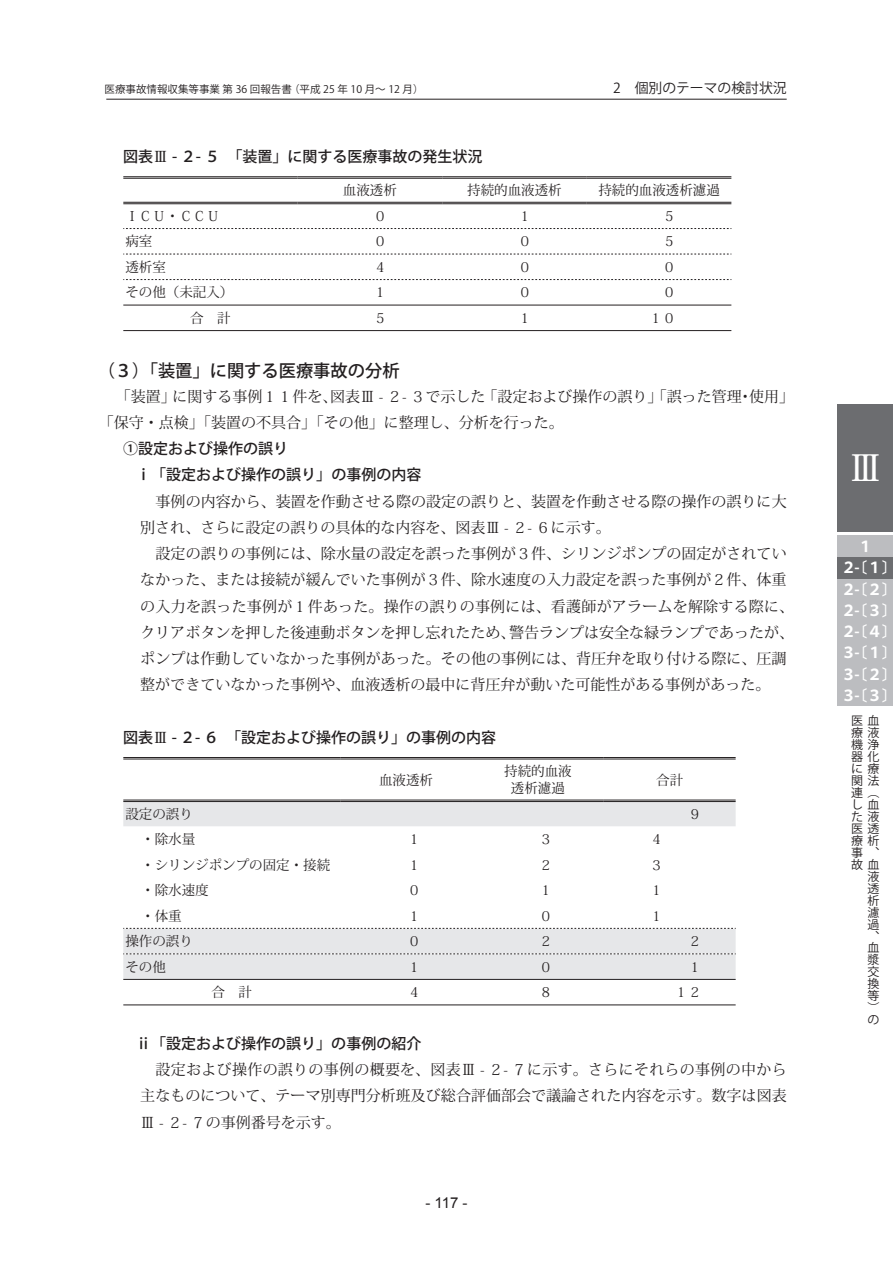
<style>
.page{position:relative;width:893px;height:1263px;background:#fff}
.page>*{position:absolute;margin:0;border:0;box-sizing:border-box;transform-origin:0 0}
.t1{font:36px "Koz Min Pro Medium 90 msp RKSJ H";color:#fff}
.t2{font:17.25px "Koz Go Std Medium 90 msp RKSJ H";color:#231f20}
.t3{font:15px/26.2px "Koz Min Std Regular 90 msp RKSJ H";color:#231f20}
.t4{font:15px/26.2px "Koz Go Std Medium 90 msp RKSJ H";color:#231f20}
.t5{font:15px/21.3px "Koz Go Pro Bold 90 msp RKSJ H";color:#fff;text-align:center}
.t6{font:15px "Arial";color:#231f20}
.t7{font:13.8px "Koz Go Std Regular 90 msp RKSJ H";color:#231f20}
.t8{font:13.5px/17px "Koz Min Pro Regular 90 msp RKSJ H";color:#231f20;text-align:center}
.t9{font:12px/12px "Koz Go Pro Regular 90 msp RKSJ V";color:#231f20}
.t10{font:10.5px "Koz Go Std Regular 90 msp RKSJ H";color:#231f20}
.s1{font-family:"Koz Min Std Medium 90 msp RKSJ H"}
</style>
<div class="page">
<hr style="left:106px;top:99px;width:681px;height:1px;background:#231f20">
<div style="left:838px;top:404px;width:55px;height:127px;background:#6c6d70"></div>
<div style="left:838px;top:536px;width:55px;height:170px;background:#bcbdc0"></div>
<div style="left:838px;top:557px;width:55px;height:21px;background:#6c6d70"></div>
<svg style="left:123px;top:228px;width:608px;height:1px"></svg>
<svg style="left:123px;top:254px;width:608px;height:1px"></svg>
<svg style="left:123px;top:279px;width:608px;height:1px"></svg>
<hr style="left:123px;top:305px;width:608px;height:1px;background:#231f20">
<hr style="left:123px;top:330px;width:608px;height:1px;background:#231f20">
<hr style="left:123px;top:202px;width:175px;height:1px;background:#231f20">
<hr style="left:123px;top:203px;width:175px;height:1px;background:#231f20">
<hr style="left:298px;top:202px;width:144px;height:1px;background:#231f20">
<hr style="left:298px;top:203px;width:144px;height:1px;background:#231f20">
<hr style="left:442px;top:202px;width:145px;height:1px;background:#231f20">
<hr style="left:442px;top:203px;width:145px;height:1px;background:#231f20">
<hr style="left:587px;top:202px;width:144px;height:1px;background:#231f20">
<hr style="left:587px;top:203px;width:144px;height:1px;background:#231f20">
<hr style="left:123px;top:176px;width:175px;height:1px;background:#231f20">
<hr style="left:123px;top:178px;width:175px;height:1px;background:#231f20">
<hr style="left:298px;top:176px;width:144px;height:1px;background:#231f20">
<hr style="left:298px;top:178px;width:144px;height:1px;background:#231f20">
<hr style="left:442px;top:176px;width:145px;height:1px;background:#231f20">
<hr style="left:442px;top:178px;width:145px;height:1px;background:#231f20">
<hr style="left:587px;top:176px;width:144px;height:1px;background:#231f20">
<hr style="left:587px;top:178px;width:144px;height:1px;background:#231f20">
<div style="left:123px;top:802px;width:613px;height:24px;background:#e6e7e9"></div>
<hr style="left:123px;top:979px;width:613px;height:1px;background:#231f20">
<hr style="left:123px;top:1005px;width:613px;height:1px;background:#231f20">
<hr style="left:123px;top:757px;width:217px;height:1px;background:#231f20">
<hr style="left:123px;top:759px;width:217px;height:1px;background:#231f20">
<hr style="left:340px;top:757px;width:132px;height:1px;background:#231f20">
<hr style="left:340px;top:759px;width:132px;height:1px;background:#231f20">
<hr style="left:472px;top:757px;width:132px;height:1px;background:#231f20">
<hr style="left:472px;top:759px;width:132px;height:1px;background:#231f20">
<hr style="left:604px;top:757px;width:132px;height:1px;background:#231f20">
<hr style="left:604px;top:759px;width:132px;height:1px;background:#231f20">
<hr style="left:123px;top:800px;width:217px;height:1px;background:#231f20">
<hr style="left:123px;top:801px;width:217px;height:1px;background:#231f20">
<hr style="left:340px;top:800px;width:132px;height:1px;background:#231f20">
<hr style="left:340px;top:801px;width:132px;height:1px;background:#231f20">
<hr style="left:472px;top:800px;width:132px;height:1px;background:#231f20">
<hr style="left:472px;top:801px;width:132px;height:1px;background:#231f20">
<hr style="left:604px;top:800px;width:132px;height:1px;background:#231f20">
<hr style="left:604px;top:801px;width:132px;height:1px;background:#231f20">
<svg style="left:123px;top:928px;width:613px;height:51px;background:#e2e3e5"></svg>
<p class="t10" style="left:105px;top:86px;width:320px">医療事故情報収集等事業 第 36 回報告書 （平成 25 年 10 月～ 12 月）</p>
<p class="t7" style="left:613px;top:83px;width:175px">2　個別のテーマの検討状況</p>
<p class="t4" style="left:123px;top:145px;width:361px">図表<span class="s1">Ⅲ</span> - ２- ５　「装置」に関する医療事故の発生状況</p>
<p class="t8" style="left:343px;top:184px;width:55px">血液透析</p>
<p class="t8" style="left:467px;top:184px;width:96px">持続的血液透析</p>
<p class="t8" style="left:598px;top:184px;width:123px">持続的血液透析濾過</p>
<p class="t8" style="left:125px;top:209px;width:96px">ＩＣＵ・ＣＣＵ</p>
<p class="t8" style="left:373px;top:209px;width:15px">０</p>
<p class="t8" style="left:518px;top:209px;width:15px">１</p>
<p class="t8" style="left:663px;top:209px;width:15px">５</p>
<p class="t8" style="left:125px;top:235px;width:28px">病室</p>
<p class="t8" style="left:373px;top:235px;width:15px">０</p>
<p class="t8" style="left:518px;top:235px;width:15px">０</p>
<p class="t8" style="left:663px;top:235px;width:15px">５</p>
<p class="t8" style="left:125px;top:260px;width:42px">透析室</p>
<p class="t8" style="left:373px;top:260px;width:15px">４</p>
<p class="t8" style="left:518px;top:260px;width:15px">０</p>
<p class="t8" style="left:663px;top:260px;width:15px">０</p>
<p class="t8" style="left:125px;top:286px;width:109px">その他（未記入）</p>
<p class="t8" style="left:373px;top:286px;width:15px">１</p>
<p class="t8" style="left:518px;top:286px;width:15px">０</p>
<p class="t8" style="left:663px;top:286px;width:15px">０</p>
<p class="t8" style="left:190px;top:311px;width:42px">合　計</p>
<p class="t8" style="left:373px;top:311px;width:15px">５</p>
<p class="t8" style="left:518px;top:311px;width:15px">１</p>
<p class="t8" style="left:649px;top:311px;width:28px">１０</p>
<p class="t2" style="left:98px;top:363px;width:303px">（３）「装置」に関する医療事故の分析</p>
<p class="t3" style="left:99px;top:385px;width:697px;text-indent:17px">「装置」に関する事例１１件を、図表Ⅲ - ２- ３で示した「設定および操作の誤り」「誤った管理・使用」「保守・点検」「装置の不具合」「その他」に整理し、分析を行った。</p>
<p class="t4" style="left:136px;top:437px;width:287px;text-indent:-13px">①設定および操作の誤り<br>ⅰ「設定および操作の誤り」の事例の内容</p>
<p class="t3" style="left:140px;top:490px;width:648px;text-indent:15px">事例の内容から、装置を作動させる際の設定の誤りと、装置を作動させる際の操作の誤りに大別され、さらに設定の誤りの具体的な内容を、図表Ⅲ - ２- ６に示す。</p>
<p class="t3" style="left:140px;top:542px;width:655px;text-indent:15px">設定の誤りの事例には、除水量の設定を誤った事例が３件、シリンジポンプの固定がされていなかった、または接続が緩んでいた事例が３件、除水速度の入力設定を誤った事例が２件、体重の入力を誤った事例が１件あった。操作の誤りの事例には、看護師がアラームを解除する際に、クリアボタンを押した後連動ボタンを押し忘れたため、警告ランプは安全な緑ランプであったが、ポンプは作動していなかった事例があった。その他の事例には、背圧弁を取り付ける際に、圧調整ができていなかった事例や、血液透析の最中に背圧弁が動いた可能性がある事例があった。</p>
<p class="t4" style="left:123px;top:726px;width:374px">図表<span class="s1">Ⅲ</span> - ２- ６　「設定および操作の誤り」の事例の内容</p>
<p class="t8" style="left:379px;top:773px;width:55px">血液透析</p>
<p class="t8" style="left:504px;top:764px;width:69px">持続的血液透析濾過</p>
<p class="t8" style="left:656px;top:773px;width:28px">合計</p>
<p class="t8" style="left:125px;top:807px;width:69px">設定の誤り</p>
<p class="t8" style="left:688px;top:807px;width:15px">９</p>
<p class="t8" style="left:141px;top:832px;width:55px">・除水量</p>
<p class="t8" style="left:407px;top:832px;width:15px">１</p>
<p class="t8" style="left:539px;top:832px;width:15px">３</p>
<p class="t8" style="left:650px;top:832px;width:15px">４</p>
<p class="t8" style="left:141px;top:858px;width:190px">・シリンジポンプの固定・接続</p>
<p class="t8" style="left:407px;top:858px;width:15px">１</p>
<p class="t8" style="left:539px;top:858px;width:15px">２</p>
<p class="t8" style="left:650px;top:858px;width:15px">３</p>
<p class="t8" style="left:141px;top:883px;width:69px">・除水速度</p>
<p class="t8" style="left:407px;top:883px;width:15px">０</p>
<p class="t8" style="left:539px;top:883px;width:15px">１</p>
<p class="t8" style="left:650px;top:883px;width:15px">１</p>
<p class="t8" style="left:141px;top:909px;width:42px">・体重</p>
<p class="t8" style="left:407px;top:909px;width:15px">１</p>
<p class="t8" style="left:539px;top:909px;width:15px">０</p>
<p class="t8" style="left:650px;top:909px;width:15px">１</p>
<p class="t8" style="left:125px;top:934px;width:69px">操作の誤り</p>
<p class="t8" style="left:407px;top:934px;width:15px">０</p>
<p class="t8" style="left:539px;top:934px;width:15px">２</p>
<p class="t8" style="left:688px;top:934px;width:15px">２</p>
<p class="t8" style="left:125px;top:960px;width:42px">その他</p>
<p class="t8" style="left:407px;top:960px;width:15px">１</p>
<p class="t8" style="left:539px;top:960px;width:15px">０</p>
<p class="t8" style="left:688px;top:960px;width:15px">１</p>
<p class="t8" style="left:211px;top:985px;width:42px">合　計</p>
<p class="t8" style="left:407px;top:985px;width:15px">４</p>
<p class="t8" style="left:539px;top:985px;width:15px">８</p>
<p class="t8" style="left:675px;top:985px;width:28px">１２</p>
<p class="t4" style="left:136px;top:1032px;width:286px">ⅱ「設定および操作の誤り」の事例の紹介</p>
<p class="t3" style="left:140px;top:1058px;width:648px;text-align:justify;text-indent:15px">設定および操作の誤りの事例の概要を、図表Ⅲ - ２- ７に示す。さらにそれらの事例の中から主なものについて、テーマ別専門分析班及び総合評価部会で議論された内容を示す。数字は図表Ⅲ - ２- ７の事例番号を示す。</p>
<p class="t6" style="left:425px;top:1194px;width:44px">- 117 -</p>
<h1 class="t1" style="left:847px;top:454px;width:37px">Ⅲ</h1>
<p class="t5" style="left:841px;top:538px;width:58px">１<br>２-〔１〕<br>２-〔２〕<br>２-〔３〕</p>
<p class="t5" style="left:841px;top:623px;width:58px;text-align:justify">２-〔４〕３-〔１〕３-〔２〕３-〔３〕</p>
<p class="t9" style="left:851px;top:716px;width:30px">医血療液機浄器化に<br>関<br>連（し<br>た<br>医透療析事、故血</p>
<p class="t9" style="left:868px;top:764px;width:13px">療法</p>
<p class="t9" style="left:868px;top:800px;width:13px">血液</p>
<p class="t9" style="left:868px;top:872px;width:13px;text-align:justify">液透析濾過、血漿交換等）の</p>
</div>
